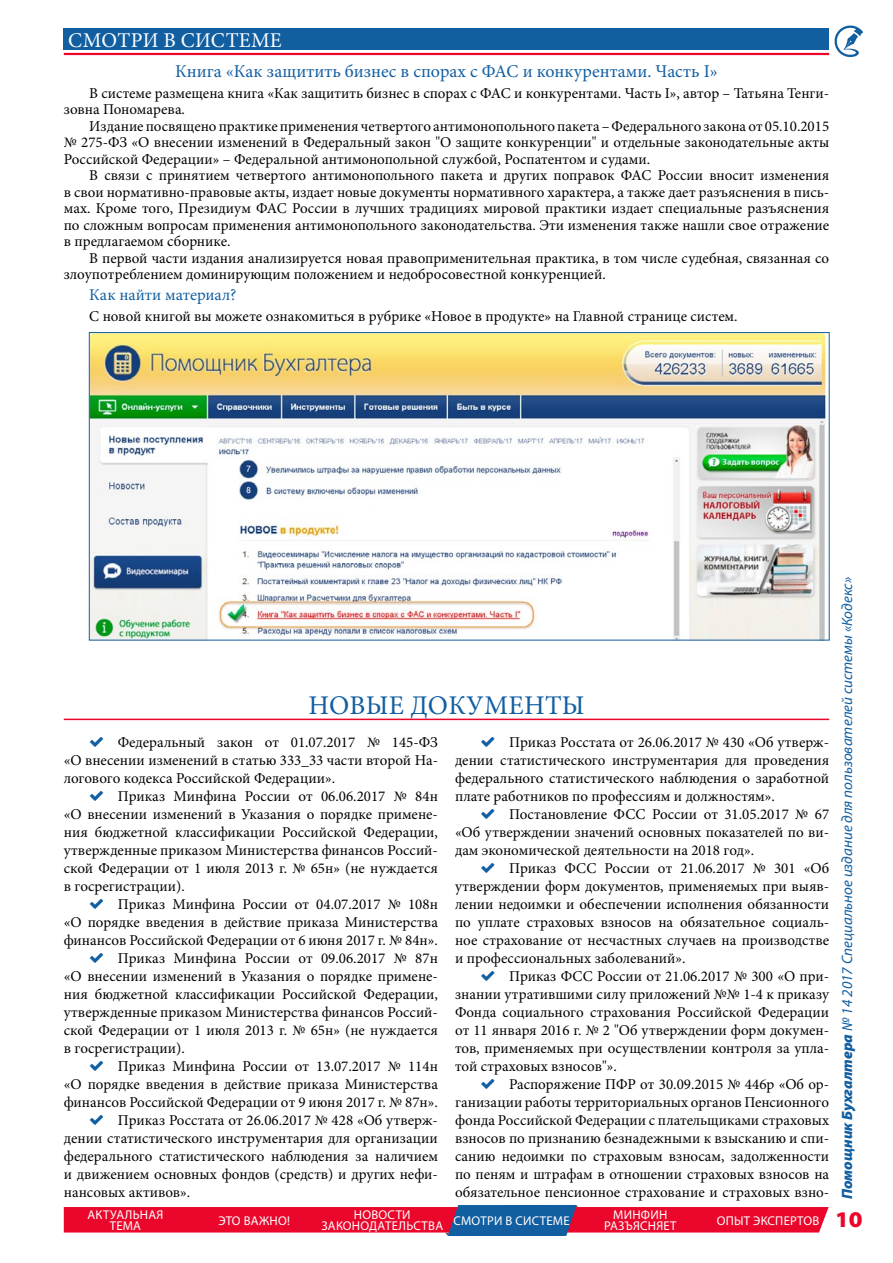
<style>
.page{position:relative;width:893px;height:1263px;background:#fff}
.page>*{position:absolute;margin:0;border:0;box-sizing:border-box;transform-origin:0 0}
.t1{font:27px "Minion Pro";letter-spacing:.01em;color:#115ea1}
.t2{font:900 semi-expanded 22.5px "Myriad Pro";color:#ea072b}
.t3{font:21px "Minion Pro";color:#fff}
.t4{font:18px "Minion Pro";color:#115ea1}
.t5{font:16.5px "Minion Pro";color:#115ea1}
.t6{font:15px/18px "Minion Pro";color:#000;text-align:justify}
.t7{font:italic 15px "Myriad Pro";color:#115ea1}
.t8{font:12.75px/10.5px "Myriad Pro";letter-spacing:.105em;color:#fff}
.t9{font:12.75px "Myriad Pro";letter-spacing:.125em;color:#fff}
.t10{font:12.75px "Myriad Pro";letter-spacing:.13em;color:#fff}
.s1{font-weight:900}
</style>
<div class="page">
<svg style="left:834px;top:25px;width:29px;height:32px"></svg>
<div style="left:64px;top:29px;width:765px;height:21px;background:#115ea1"></div>
<hr style="left:64px;top:53px;width:765px;height:2px;background:#ea072b">
<svg style="left:64px;top:1205px;width:765px;height:31px;background:#cb3a5d"></svg>
<img style="left:91px;top:334px;width:736px;height:304px">
<hr style="left:64px;top:719px;width:765px;height:1px;background:#ea072b">
<h3 class="t3" style="left:68px;top:26px;width:16px">смотри</h3>
<h3 class="t3" style="left:164px;top:26px;width:33px">в системе</h3>
<p class="t4" style="left:175px;top:59px;width:544px">Книга «Как защитить бизнес в спорах с ФАС и конкурентами. Часть I»</p>
<p class="t6" style="left:64px;top:85px;width:767px;line-height:16.5px;text-indent:26px">В системе размещена книга «Как защитить бизнес в спорах с ФАС и конкурентами. Часть I», автор – Татьяна Тенги&shy;зовна Пономарева.</p>
<p class="t6" style="left:64px;top:118px;width:767px;line-height:16.5px;text-indent:26px">Издание посвящено практике применения четвертого антимонопольного пакета – Федерального закона от 05.10.2015 № 275-ФЗ «О внесении изменений в Федеральный закон "О защите конкуренции" и отдельные законодательные акты Российской Федерации» – Федеральной антимонопольной службой, Роспатентом и судами.</p>
<p class="t6" style="left:64px;top:167px;width:767px;line-height:16.5px;text-indent:26px">В связи с принятием четвертого антимонопольного пакета и других поправок ФАС России вносит изменения в свои нормативно-правовые акты, издает новые документы нормативного характера, а также дает разъяснения в пись&shy;мах. Кроме того, Президиум ФАС России в лучших традициях мировой практики издает специальные разъяснения по сложным вопросам применения антимонопольного законодательства. Эти изменения также нашли свое отражение в предлагаемом сборнике.</p>
<p class="t6" style="left:64px;top:250px;width:767px;line-height:16.5px;text-indent:26px">В первой части издания анализируется новая правоприменительная практика, в том числе судебная, связанная со злоупотреблением доминирующим положением и недобросовестной конкуренцией.</p>
<p class="t5" style="left:89px;top:284px;width:149px">Как найти материал?</p>
<p class="t6" style="left:89px;top:307px;width:650px">С новой книгой вы можете ознакомиться в рубрике «Новое в продукте» на Главной странице систем.</p>
<p class="t7" style="left:838px;top:1199px;width:623px;rotate:-90deg"><span class="s1">Помощник Бухгалтера</span> № 14 2017 Специальное издание для пользователей системы «Кодекс»</p>
<h2 class="t2" style="left:835px;top:1204px;width:29px">10</h2>
<h1 class="t1" style="left:308px;top:688px;width:278px">НОВЫЕ ДОКУМЕНТЫ</h1>
<p class="t6" style="left:64px;top:733px;width:376px;text-indent:54px">Федеральный закон от 01.07.2017 № 145-ФЗ «О внесении изменений в статью 333_33 части второй На&shy;логового кодекса Российской Федерации».</p>
<p class="t6" style="left:64px;top:787px;width:376px;text-indent:54px">Приказ Минфина России от 06.06.2017 № 84н «О внесении изменений в Указания о порядке примене&shy;ния бюджетной классификации Российской Федерации, утвержденные приказом Министерства финансов Россий&shy;ской Федерации от 1 июля 2013 г. № 65н» (не нуждается в госрегистрации).</p>
<p class="t6" style="left:118px;top:895px;width:322px">Приказ Минфина России от 04.07.2017 № 108н</p>
<p class="t6" style="left:64px;top:913px;width:376px">«О порядке введения в действие приказа Министерства</p>
<p class="t6" style="left:64px;top:931px;width:376px">финансов Российской Федерации от 6 июня 2017 г. № 84н».</p>
<p class="t6" style="left:118px;top:949px;width:322px">Приказ Минфина России от 09.06.2017 № 87н</p>
<p class="t6" style="left:64px;top:967px;width:376px">«О внесении изменений в Указания о порядке примене-</p>
<p class="t6" style="left:64px;top:985px;width:376px">ния бюджетной классификации Российской Федерации,</p>
<p class="t6" style="left:64px;top:1003px;width:376px">утвержденные приказом Министерства финансов Россий-</p>
<p class="t6" style="left:64px;top:1021px;width:376px">ской Федерации от 1 июля 2013 г. № 65н» (не нуждается</p>
<p class="t6" style="left:64px;top:1039px;width:123px">в госрегистрации).</p>
<p class="t6" style="left:118px;top:1057px;width:322px">Приказ Минфина России от 13.07.2017 № 114н</p>
<p class="t6" style="left:64px;top:1075px;width:376px">«О порядке введения в действие приказа Министерства</p>
<p class="t6" style="left:64px;top:1093px;width:376px">финансов Российской Федерации от 9 июня 2017 г. № 87н».</p>
<p class="t6" style="left:118px;top:1111px;width:322px">Приказ Росстата от 26.06.2017 № 428 «Об утверж-</p>
<p class="t6" style="left:64px;top:1129px;width:376px">дении статистического инструментария для организации</p>
<p class="t6" style="left:64px;top:1147px;width:376px">федерального статистического наблюдения за наличием</p>
<p class="t6" style="left:64px;top:1165px;width:376px">и движением основных фондов (средств) и других нефи-</p>
<p class="t6" style="left:64px;top:1183px;width:128px">нансовых активов».</p>
<p class="t6" style="left:455px;top:733px;width:376px;text-indent:54px">Приказ Росстата от 26.06.2017 № 430 «Об утверж&shy;дении статистического инструментария для проведения федерального статистического наблюдения о заработной плате работников по профессиям и должностям».</p>
<p class="t6" style="left:455px;top:805px;width:376px;text-indent:54px">Постановление ФСС России от 31.05.2017 № 67 «Об утверждении значений основных показателей по ви&shy;дам экономической деятельности на 2018 год».</p>
<p class="t6" style="left:455px;top:859px;width:376px;text-indent:54px">Приказ ФСС России от 21.06.2017 № 301 «Об утверждении форм документов, применяемых при выяв&shy;лении недоимки и обеспечении исполнения обязанности по уплате страховых взносов на обязательное социаль&shy;ное страхование от несчастных случаев на производстве и профессиональных заболеваний».</p>
<p class="t6" style="left:455px;top:967px;width:376px;text-indent:54px">Приказ ФСС России от 21.06.2017 № 300 «О при&shy;знании утратившими силу приложений №№ 1-4 к приказу Фонда социального страхования Российской Федерации от 11 января 2016 г. № 2 "Об утверждении форм докумен&shy;тов, применяемых при осуществлении контроля за упла&shy;той страховых взносов"».</p>
<p class="t6" style="left:455px;top:1075px;width:376px;text-indent:54px">Распоряжение ПФР от 30.09.2015 № 446р «Об ор&shy;ганизации работы территориальных органов Пенсионного фонда Российской Федерации с плательщиками страховых взносов по признанию безнадежными к взысканию и спи&shy;санию недоимки по страховым взносам, задолженности по пеням и штрафам в отношении страховых взносов на обязательное пенсионное страхование и страховых взно-</p>
<p class="t8" style="left:354px;top:1209px;width:58px">но вости</p>
<p class="t8" style="left:321px;top:1220px;width:31px">законо</p>
<p class="t8" style="left:369px;top:1220px;width:94px">дательства смо</p>
<p class="t10" style="left:481px;top:1212px;width:91px">три в системе</p>
<p class="t8" style="left:604px;top:1209px;width:73px;text-align:center">минфин разъясн яет</p>
<p class="t9" style="left:717px;top:1212px;width:104px">опыт экспертов</p>
<p class="t8" style="left:110px;top:1209px;width:55px;text-indent:-22px">Актуальная тема</p>
<p class="t8" style="left:218px;top:1215px;width:73px">это важно!</p>
</div>
